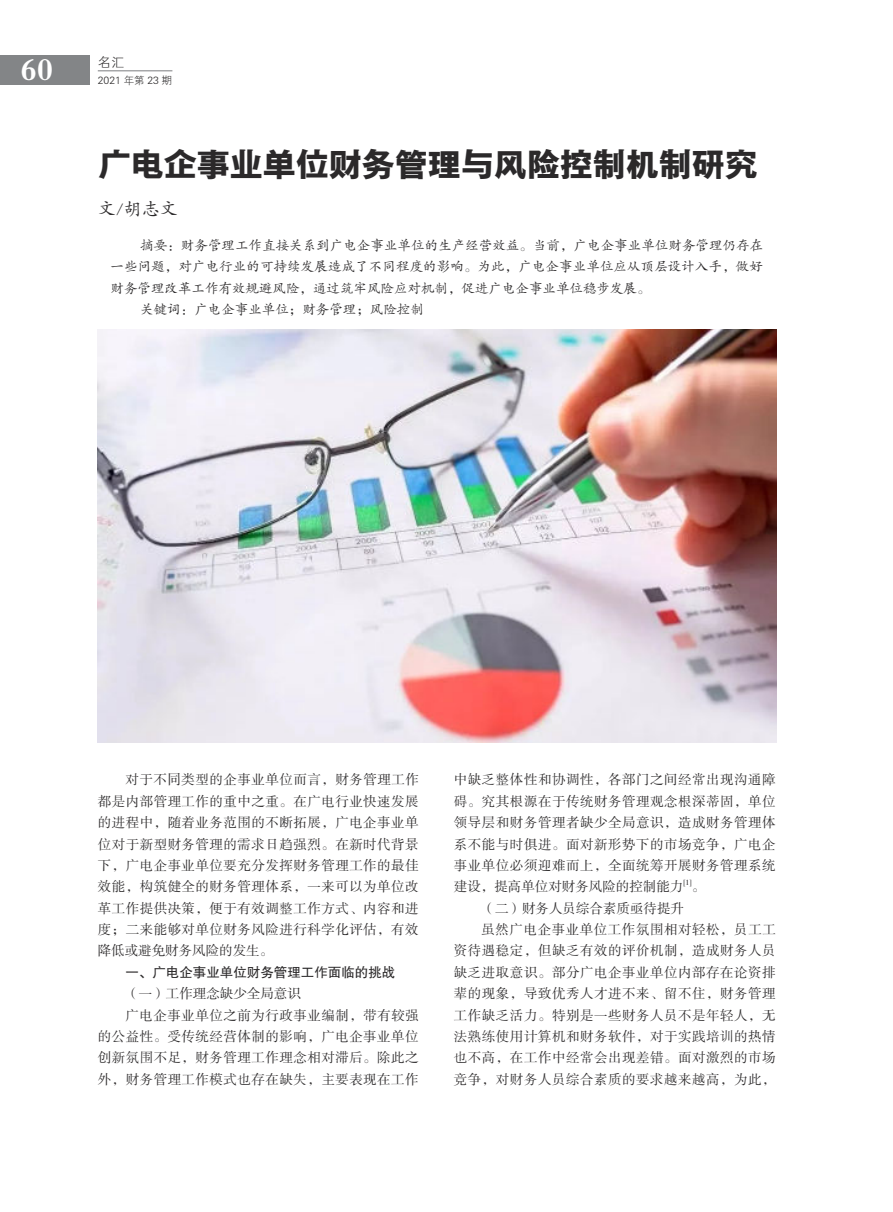
<style>
.page{position:relative;width:893px;height:1212px;background:#fff}
.page>*{position:absolute;margin:0;border:0;box-sizing:border-box;transform-origin:0 0}
.t1{font:33px "FZYDCHJW GB1 0";color:#2b292a}
.t2{font:33px "FZDBSK GBK1 0";color:#fff}
.t3{font:18px "FZKTK GBK1 0";color:#2b292a}
.t4{font:13.5px/21.3px "FZSSK GBK1 0";letter-spacing:.04em;color:#2b292a;text-align:justify}
.t5{font:13.5px "FZKTK GBK1 0";letter-spacing:.005em;color:#2b292a}
.t6{font:13.5px "FZSSK GBK1 0";color:#2b292a}
.t7{font:13.5px "FZHTK GBK1 0";color:#2b292a}
.t8{font:13.5px "FZXH1 JW GB1 0";color:#2b292a}
.t9{font:10.5px "FZXH1 JW GB1 0";color:#2b292a}
.t10{font:7.8px "FZSSK GBK1 0";color:#2b292a}
</style>
<div class="page">
<div style="left:0;top:55px;width:90px;height:30px;background:#838587"></div>
<hr style="left:98px;top:70px;width:74px;height:1px;background:#838587">
<img style="left:98px;top:330px;width:678px;height:412px">
<h1 class="t2" style="left:20px;top:50px;width:34px">60</h1>
<p class="t8" style="left:98px;top:55px;width:28px">名汇</p>
<p class="t9" style="left:98px;top:74px;width:76px">2021 年第 23 期</p>
<h1 class="t1" style="left:98px;top:146px;width:661px">广电企事业单位财务管理与风险控制机制研究</h1>
<h2 class="t3" style="left:98px;top:199px;width:82px">文/胡志文</h2>
<p class="t5" style="left:140px;top:238px;width:624px">摘要：财务管理工作直接关系到广电企事业单位的生产经营效益。当前，广电企事业单位财务管理仍存在</p>
<p class="t5" style="left:111px;top:260px;width:654px">一些问题，对广电行业的可持续发展造成了不同程度的影响。为此，广电企事业单位应从顶层设计入手，做好</p>
<p class="t5" style="left:111px;top:281px;width:542px">财务管理改革工作有效规避风险，通过筑牢风险应对机制，促进广电企事业单位稳步发展。</p>
<p class="t5" style="left:140px;top:302px;width:285px">关键词：广电企事业单位；财务管理；风险控制</p>
<p class="t4" style="left:98px;top:770px;width:323px;text-indent:28px">对于不同类型的企事业单位而言，财务管理工作都是内部管理工作的重中之重。在广电行业快速发展的进程中，随着业务范围的不断拓展，广电企事业单位对于新型财务管理的需求日趋强烈。在新时代背景下，广电企事业单位要充分发挥财务管理工作的最佳效能，构筑健全的财务管理体系，一来可以为单位改革工作提供决策，便于有效调整工作方式、内容和进度；二来能够对单位财务风险进行科学化评估，有效降低或避免财务风险的发生。</p>
<p class="t7" style="left:125px;top:965px;width:271px">一、广电企事业单位财务管理工作面临的挑战</p>
<p class="t6" style="left:125px;top:986px;width:177px">（一）工作理念缺少全局意识</p>
<p class="t4" style="left:125px;top:1005px;width:295px">广电企事业单位之前为行政事业编制，带有较强</p>
<p class="t4" style="left:98px;top:1026px;width:322px">的公益性。受传统经营体制的影响，广电企事业单位</p>
<p class="t4" style="left:98px;top:1048px;width:322px">创新氛围不足，财务管理工作理念相对滞后。除此之</p>
<p class="t4" style="left:98px;top:1069px;width:322px">外，财务管理工作模式也存在缺失，主要表现在工作</p>
<p class="t4" style="left:454px;top:770px;width:323px">中缺乏整体性和协调性，各部门之间经常出现沟通障碍。究其根源在于传统财务管理观念根深蒂固，单位领导层和财务管理者缺少全局意识，造成财务管理体系不能与时俱进。面对新形势下的市场竞争，广电企事业单位必须迎难而上，全面统筹开展财务管理系统建设，提高单位对财务风险的控制能力</p>
<p class="t10" style="left:683px;top:878px;width:10px">[1]</p>
<p class="t4" style="left:692px;top:877px;width:15px">。</p>
<p class="t6" style="left:482px;top:901px;width:204px">（二）财务人员综合素质亟待提升</p>
<p class="t4" style="left:482px;top:919px;width:296px">虽然广电企事业单位工作氛围相对轻松，员工工</p>
<p class="t4" style="left:454px;top:941px;width:323px">资待遇稳定，但缺乏有效的评价机制，造成财务人员</p>
<p class="t4" style="left:454px;top:962px;width:323px">缺乏进取意识。部分广电企事业单位内部存在论资排</p>
<p class="t4" style="left:454px;top:983px;width:323px">辈的现象，导致优秀人才进不来、留不住，财务管理</p>
<p class="t4" style="left:454px;top:1005px;width:323px">工作缺乏活力。特别是一些财务人员不是年轻人，无</p>
<p class="t4" style="left:454px;top:1026px;width:323px">法熟练使用计算机和财务软件，对于实践培训的热情</p>
<p class="t4" style="left:454px;top:1048px;width:323px">也不高，在工作中经常会出现差错。面对激烈的市场</p>
<p class="t4" style="left:454px;top:1069px;width:323px">竞争，对财务人员综合素质的要求越来越高，为此，</p>
</div>
